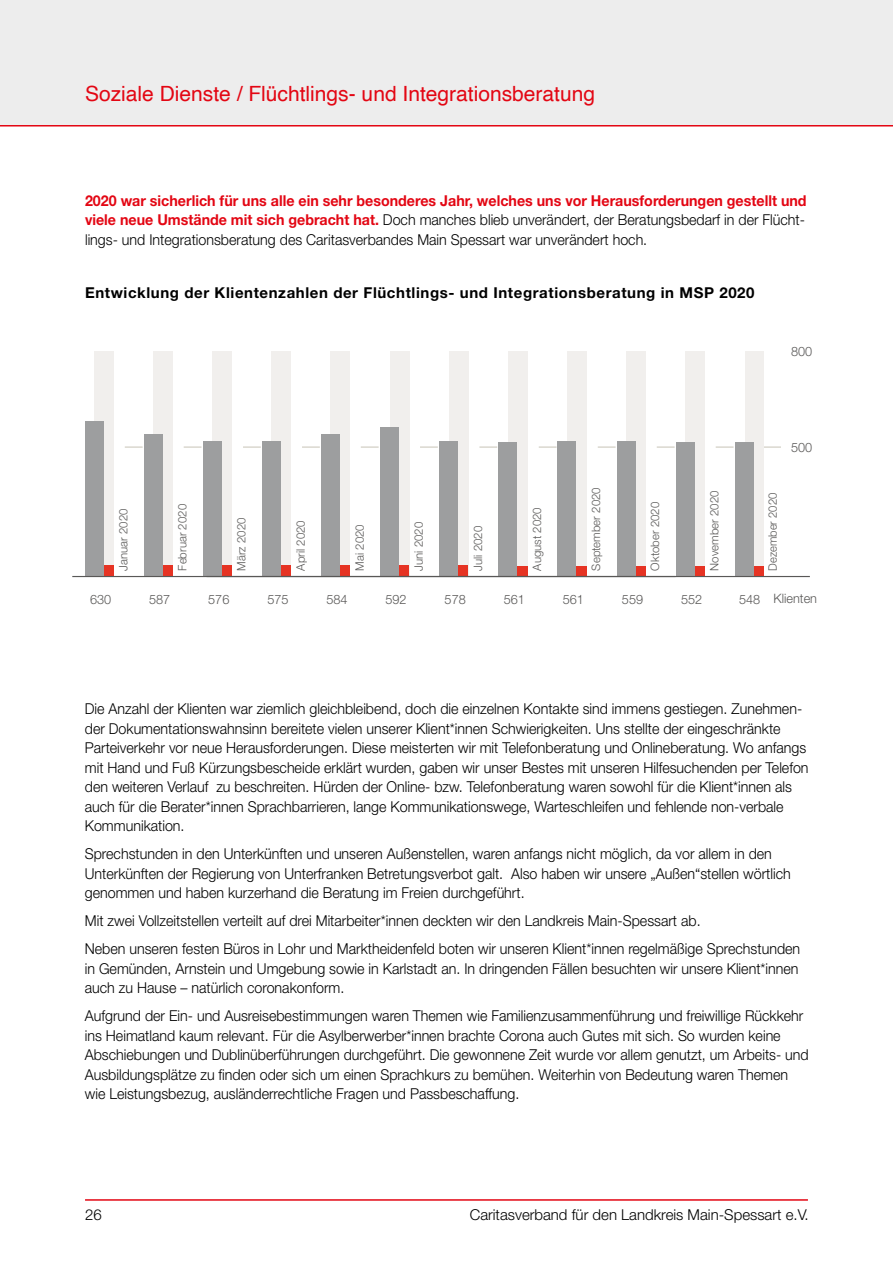
<style>
.page{position:relative;width:893px;height:1263px;background:#fff}
.page>*{position:absolute;margin:0;border:0;box-sizing:border-box;transform-origin:0 0}
.t1{font:21px "Helvetica";color:#e30613}
.t2{font:300 15px/19.5px "Helvetica Neue";color:#000;scale:.95 1}
.t3{font:700 15px "Helvetica Neue";letter-spacing:.04em;color:#000}
.t4{font:300 15px "Helvetica Neue";color:#000}
.t5{font:300 12.9px "Helvetica Neue";color:#595857}
.t6{font:300 11.7px "Helvetica Neue";color:#595857}
.t7{font:300 11.7px "Helvetica Neue";color:#595857;scale:.96 1}
.s1{font-weight:700;color:#e30613}
</style>
<div class="page">
<div style="left:0;top:0;width:893px;height:125px;background:#ededed"></div>
<hr style="left:85px;top:1199px;width:723px;height:2px;background:#e30613">
<hr style="left:0;top:125px;width:893px;height:1px;background:#e30613">
<svg style="left:764px;top:446px;width:17px;height:2px"></svg>
<svg style="left:125px;top:446px;width:18px;height:2px"></svg>
<svg style="left:184px;top:446px;width:18px;height:2px"></svg>
<svg style="left:243px;top:446px;width:18px;height:2px"></svg>
<svg style="left:302px;top:446px;width:18px;height:2px"></svg>
<svg style="left:361px;top:446px;width:18px;height:2px"></svg>
<svg style="left:420px;top:446px;width:18px;height:2px"></svg>
<svg style="left:479px;top:446px;width:18px;height:2px"></svg>
<svg style="left:539px;top:446px;width:18px;height:2px"></svg>
<svg style="left:598px;top:446px;width:18px;height:2px"></svg>
<svg style="left:657px;top:446px;width:18px;height:2px"></svg>
<svg style="left:716px;top:446px;width:17px;height:2px"></svg>
<div style="left:94px;top:351px;width:20px;height:226px;background:#f1efed"></div>
<div style="left:154px;top:351px;width:19px;height:226px;background:#f1efed"></div>
<div style="left:213px;top:351px;width:19px;height:226px;background:#f1efed"></div>
<div style="left:272px;top:351px;width:19px;height:226px;background:#f1efed"></div>
<div style="left:331px;top:351px;width:19px;height:226px;background:#f1efed"></div>
<div style="left:390px;top:351px;width:19px;height:226px;background:#f1efed"></div>
<div style="left:449px;top:351px;width:19px;height:226px;background:#f1efed"></div>
<div style="left:508px;top:351px;width:19px;height:226px;background:#f1efed"></div>
<div style="left:567px;top:351px;width:19px;height:226px;background:#f1efed"></div>
<div style="left:626px;top:351px;width:20px;height:226px;background:#f1efed"></div>
<div style="left:685px;top:351px;width:20px;height:226px;background:#f1efed"></div>
<div style="left:745px;top:351px;width:19px;height:216px;background:#f1efed"></div>
<div style="left:745px;top:566px;width:19px;height:10px;background:#e63323"></div>
<div style="left:686px;top:566px;width:19px;height:10px;background:#e63323"></div>
<div style="left:627px;top:566px;width:19px;height:10px;background:#e63323"></div>
<div style="left:568px;top:566px;width:19px;height:10px;background:#e63323"></div>
<div style="left:509px;top:566px;width:18px;height:10px;background:#e63323"></div>
<div style="left:449px;top:565px;width:19px;height:11px;background:#e63323"></div>
<div style="left:390px;top:565px;width:19px;height:11px;background:#e63323"></div>
<div style="left:331px;top:565px;width:19px;height:11px;background:#e63323"></div>
<div style="left:272px;top:565px;width:19px;height:11px;background:#e63323"></div>
<div style="left:213px;top:565px;width:19px;height:11px;background:#e63323"></div>
<div style="left:154px;top:565px;width:19px;height:11px;background:#e63323"></div>
<div style="left:95px;top:565px;width:19px;height:11px;background:#e63323"></div>
<div style="left:321px;top:435px;width:19px;height:142px;background:#9d9e9f"></div>
<div style="left:203px;top:442px;width:19px;height:135px;background:#9d9e9f"></div>
<div style="left:380px;top:427px;width:19px;height:150px;background:#9d9e9f"></div>
<div style="left:498px;top:442px;width:19px;height:135px;background:#9d9e9f"></div>
<div style="left:617px;top:442px;width:18px;height:134px;background:#9d9e9f"></div>
<div style="left:676px;top:442px;width:19px;height:135px;background:#9d9e9f"></div>
<div style="left:735px;top:442px;width:19px;height:135px;background:#9d9e9f"></div>
<div style="left:557px;top:442px;width:19px;height:135px;background:#9d9e9f"></div>
<div style="left:262px;top:442px;width:19px;height:135px;background:#9d9e9f"></div>
<div style="left:439px;top:442px;width:19px;height:135px;background:#9d9e9f"></div>
<div style="left:144px;top:435px;width:19px;height:142px;background:#9d9e9f"></div>
<div style="left:85px;top:421px;width:18px;height:156px;background:#9d9e9f"></div>
<hr style="left:72px;top:576px;width:603px;height:1px;background:#595857">
<hr style="left:207px;top:576px;width:603px;height:1px;background:#595857">
<h1 class="t1" style="left:85px;top:77px;width:512px">Soziale Dienste / Flüchtlings- und Integrationsberatung</h1>
<p class="t2" style="left:85px;top:190px;width:761px;text-align:justify"><span class="s1">2020 war sicherlich für uns alle ein sehr besonderes Jahr, welches uns vor Herausforderungen gestellt und viele neue Umstände mit sich gebracht hat.</span> Doch manches blieb unverändert, der Beratungsbedarf in der Flücht&shy;lings- und Integrationsberatung des Caritasverbandes Main Spessart war unverändert hoch.</p>
<p class="t3" style="left:85px;top:283px;width:671px">Entwicklung der Klientenzahlen der Flüchtlings- und Integrationsberatung in MSP 2020</p>
<p class="t5" style="left:791px;top:343px;width:23px">800</p>
<p class="t6" style="left:116px;top:570px;width:64px;rotate:-90deg">Januar 2020</p>
<p class="t6" style="left:175px;top:570px;width:68px;rotate:-90deg">Februar 2020</p>
<p class="t6" style="left:234px;top:570px;width:54px;rotate:-90deg">März 2020</p>
<p class="t6" style="left:293px;top:570px;width:52px;rotate:-90deg">April 2020</p>
<p class="t6" style="left:352px;top:570px;width:48px;rotate:-90deg">Mai 2020</p>
<p class="t6" style="left:412px;top:570px;width:50px;rotate:-90deg">Juni 2020</p>
<p class="t6" style="left:471px;top:570px;width:46px;rotate:-90deg">Juli 2020</p>
<p class="t6" style="left:530px;top:570px;width:65px;rotate:-90deg">August 2020</p>
<p class="t6" style="left:589px;top:570px;width:85px;rotate:-90deg">September 2020</p>
<p class="t6" style="left:648px;top:570px;width:70px;rotate:-90deg">Oktober 2020</p>
<p class="t6" style="left:707px;top:570px;width:81px;rotate:-90deg">November 2020</p>
<p class="t5" style="left:791px;top:440px;width:23px">500</p>
<p class="t7" style="left:765px;top:570px;width:83px;rotate:-90deg">Dezember 2020</p>
<p class="t5" style="left:90px;top:591px;width:23px">630</p>
<p class="t5" style="left:774px;top:590px;width:45px">Klienten</p>
<p class="t5" style="left:149px;top:591px;width:23px">587</p>
<p class="t5" style="left:208px;top:591px;width:23px">576</p>
<p class="t5" style="left:326px;top:591px;width:23px">584</p>
<p class="t5" style="left:386px;top:591px;width:23px">592</p>
<p class="t5" style="left:445px;top:591px;width:23px">578</p>
<p class="t5" style="left:504px;top:591px;width:23px">561</p>
<p class="t5" style="left:563px;top:591px;width:23px">561</p>
<p class="t5" style="left:622px;top:591px;width:23px">559</p>
<p class="t5" style="left:681px;top:591px;width:23px">552</p>
<p class="t5" style="left:739px;top:591px;width:23px">548</p>
<p class="t5" style="left:267px;top:591px;width:23px">575</p>
<p class="t2" style="left:85px;top:699px;width:763px">Die Anzahl der Klienten war ziemlich gleichbleibend, doch die einzelnen Kontakte sind immens gestiegen. Zunehmen&shy;der Dokumentationswahnsinn bereitete vielen unserer Klient*innen Schwierigkeiten. Uns stellte der eingeschränkte Parteiverkehr vor neue Herausforderungen. Diese meisterten wir mit Telefonberatung und Onlineberatung. Wo anfangs mit Hand und Fuß Kürzungsbescheide erklärt wurden, gaben wir unser Bestes mit unseren Hilfesuchenden per Telefon den weiteren Verlauf zu beschreiten. Hürden der Online- bzw. Telefonberatung waren sowohl für die Klient*innen als auch für die Berater*innen Sprachbarrieren, lange Kommunikationswege, Warteschleifen und fehlende non-verbale Kommunikation.</p>
<p class="t2" style="left:85px;top:844px;width:744px">Sprechstunden in den Unterkünften und unseren Außenstellen, waren anfangs nicht möglich, da vor allem in den<br>Unterkünften der Regierung von Unterfranken Betretungsverbot galt. Also haben wir unsere „Außen“stellen wörtlich genommen und haben kurzerhand die Beratung im Freien durchgeführt.</p>
<p class="t2" style="left:85px;top:907px;width:754px;line-height:28px">Mit zwei Vollzeitstellen verteilt auf drei Mitarbeiter*innen deckten wir den Landkreis Main-Spessart ab.<br>Neben unseren festen Büros in Lohr und Marktheidenfeld boten wir unseren Klient*innen regelmäßige Sprechstunden</p>
<p class="t2" style="left:85px;top:958px;width:753px">in Gemünden, Arnstein und Umgebung sowie in Karlstadt an. In dringenden Fällen besuchten wir unsere Klient*innen auch zu Hause – natürlich coronakonform.</p>
<p class="t2" style="left:85px;top:1006px;width:764px">Aufgrund der Ein- und Ausreisebestimmungen waren Themen wie Familienzusammenführung und freiwillige Rückkehr ins Heimatland kaum relevant. Für die Asylberwerber*innen brachte Corona auch Gutes mit sich. So wurden keine Abschiebungen und Dublinüberführungen durchgeführt. Die gewonnene Zeit wurde vor allem genutzt, um Arbeits- und Ausbildungsplätze zu finden oder sich um einen Sprachkurs zu bemühen. Weiterhin von Bedeutung waren Themen wie Leistungsbezug, ausländerrechtliche Fragen und Passbeschaffung.</p>
<p class="t4" style="left:85px;top:1205px;width:18px">26</p>
<p class="t4" style="left:470px;top:1205px;width:340px">Caritasverband für den Landkreis Main-Spessart e.V.</p>
</div>
